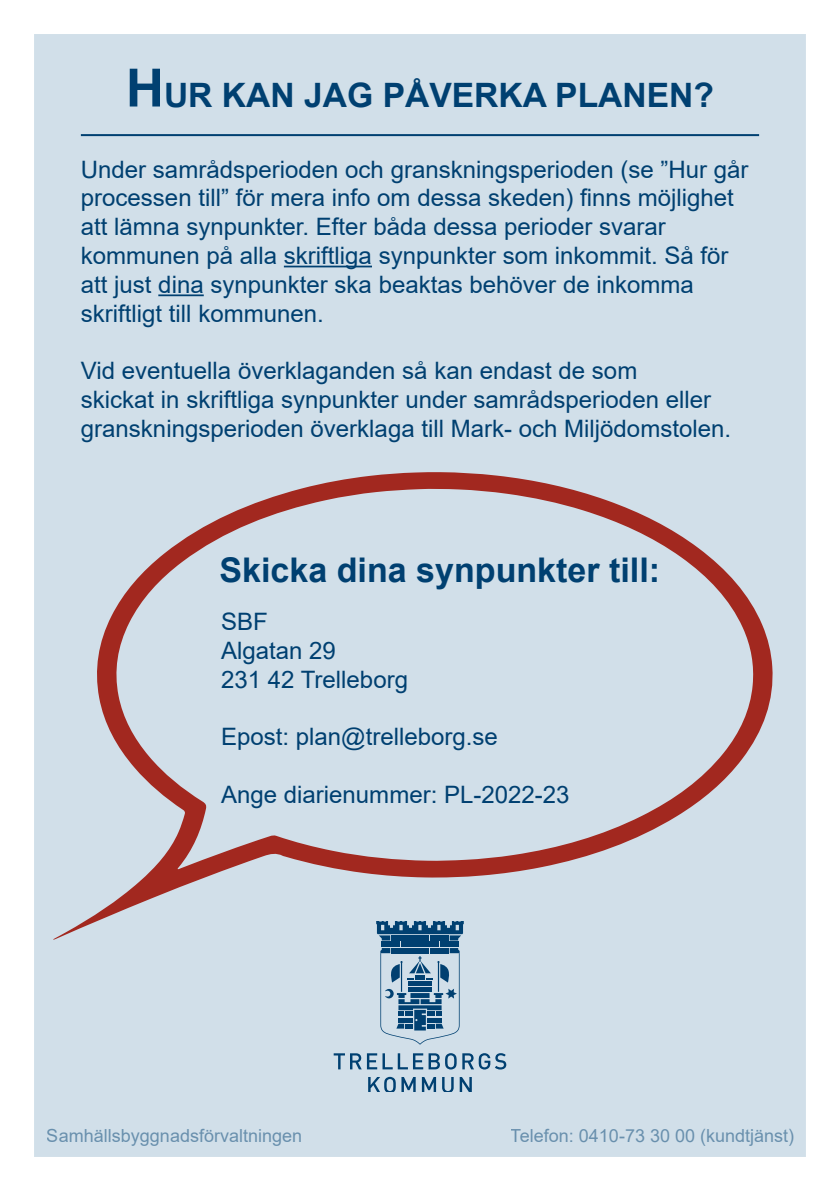
<style>
.page{position:relative;width:840px;height:1191px;background:#fff}
.page>*{position:absolute;margin:0;border:0;box-sizing:border-box;transform-origin:0 0}
.t1{font:700 34px "Arial";color:#004071}
.t2{font:700 33.6px "Arial";color:#004071}
.t3{font:24px/28.8px "Arial";color:#004071}
.t4{font:18px "Arial";color:#004071}
.s1{font-size:52.8px}
</style>
<div class="page">
<div style="left:34px;top:34px;width:771px;height:1123px;background:#d1dfe9"></div>
<svg style="left:54px;top:472px;width:719px;height:467px"></svg>
<hr style="left:284px;top:266px;width:88px;height:1px;background:#004071">
<hr style="left:158px;top:294px;width:46px;height:2px;background:#004071">
<hr style="left:81px;top:134px;width:677px;height:2px;background:#004071">
<svg style="left:368px;top:1076px;width:103px;height:15px"></svg>
<svg style="left:333px;top:1053px;width:173px;height:16px"></svg>
<div style="left:381px;top:941px;width:19px;height:5px;background:#004071"></div>
<div style="left:420px;top:941px;width:18px;height:5px;background:#004071"></div>
<div style="left:440px;top:941px;width:18px;height:5px;background:#004071"></div>
<div style="left:401px;top:941px;width:18px;height:5px;background:#004071"></div>
<svg style="left:376px;top:921px;width:87px;height:19px;background:#31668d"></svg>
<svg style="left:380px;top:948px;width:79px;height:96px"></svg>
<p class="t2" style="left:126px;top:71px;width:589px"><span class="s1">H</span>UR KAN JAG PÅVERKA PLANEN?</p>
<p class="t3" style="left:81px;top:155px;width:668px">Under samrådsperioden och granskningsperioden (se ”Hur går processen till” för mera info om dessa skeden) finns möjlighet att lämna synpunkter. Efter båda dessa perioder svarar kommunen på alla skriftliga synpunkter som inkommit. Så för att just dina synpunkter ska beaktas behöver de inkomma skriftligt till kommunen.</p>
<p class="t3" style="left:81px;top:356px;width:651px">Vid eventuella överklaganden så kan endast de som<br>skickat in skriftliga synpunkter under samrådsperioden eller granskningsperioden överklaga till Mark- och Miljödomstolen.</p>
<p class="t1" style="left:219px;top:545px;width:442px">Skicka dina synpunkter till:</p>
<p class="t3" style="left:221px;top:607px;width:48px">SBF</p>
<p class="t3" style="left:221px;top:636px;width:116px">Algatan 29</p>
<p class="t3" style="left:221px;top:664px;width:188px">231 42 Trelleborg</p>
<p class="t3" style="left:221px;top:722px;width:278px">Epost: plan@trelleborg.se</p>
<p class="t3" style="left:221px;top:780px;width:350px">Ange diarienummer: PL-2022-23</p>
<p class="t4" style="left:47px;top:1123px;width:257px">Samhällsbyggnadsförvaltningen</p>
<p class="t4" style="left:510px;top:1123px;width:285px">Telefon: 0410-73 30 00 (kundtjänst)</p>
</div>
